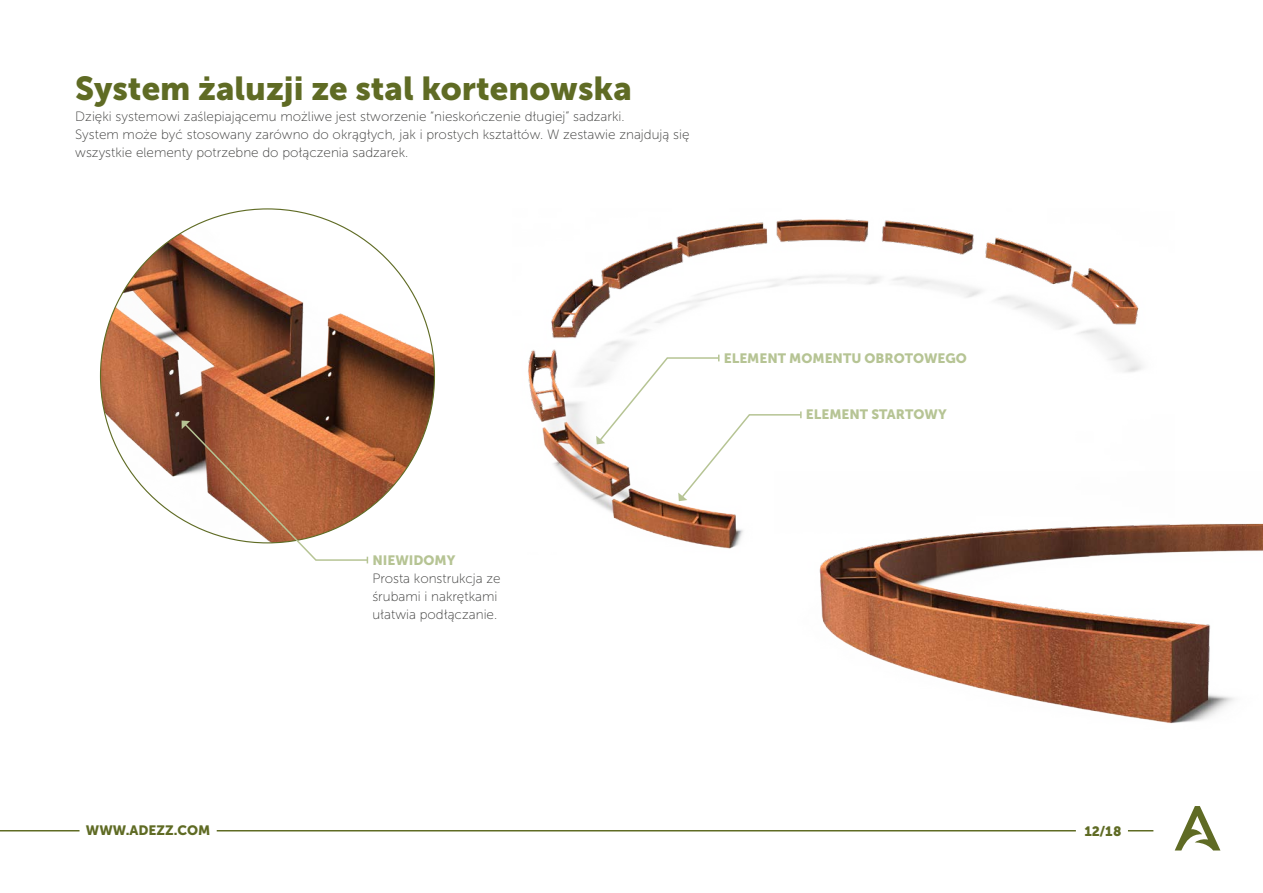
<style>
.page{position:relative;width:1263px;height:893px;background:#fff}
.page>*{position:absolute;margin:0;border:0;box-sizing:border-box;transform-origin:0 0}
.t1{font:33px "Museo Sans 900";color:#5f6b24}
.t2{font:13.5px/18px "Museo Sans 100";color:#3c3c3b}
.t3{font:13.5px "Museo Sans 900";color:#b6c494}
.t4{font:13.5px "Museo Sans 900";color:#5f6b24}
</style>
<div class="page">
<svg style="left:1175px;top:806px;width:45px;height:44px"></svg>
<svg style="left:1128px;top:830px;width:25px;height:1px"></svg>
<hr style="left:0;top:830px;width:80px;height:1px;background:#5f6b24">
<hr style="left:217px;top:830px;width:859px;height:1px;background:#5f6b24">
<img style="left:100px;top:209px;width:334px;height:334px;border-radius:164px">
<svg style="left:182px;top:421px;width:187px;height:142px"></svg>
<img style="left:528px;top:219px;width:615px;height:330px">
<img style="left:775px;top:472px;width:488px;height:252px">
<svg style="left:596px;top:355px;width:206px;height:146px"></svg>
<h1 class="t1" style="left:75px;top:70px;width:558px">System żaluzji ze stal kortenowska</h1>
<p class="t2" style="left:75px;top:107px;width:616px">Dzięki systemowi zaślepiającemu możliwe jest stworzenie “nieskończenie długiej” sadzarki.<br>System może być stosowany zarówno do okrągłych, jak i prostych kształtów. W zestawie znajdują się wszystkie elementy potrzebne do połączenia sadzarek.</p>
<p class="t3" style="left:372px;top:553px;width:84px">NIEWIDOMY</p>
<p class="t2" style="left:372px;top:570px;width:130px">Prosta konstrukcja ze śrubami i nakrętkami ułatwia podłączanie.</p>
<p class="t3" style="left:724px;top:351px;width:245px">ELEMENT MOMENTU OBROTOWEGO</p>
<p class="t3" style="left:806px;top:407px;width:142px">ELEMENT STARTOWY</p>
<p class="t4" style="left:86px;top:823px;width:126px">WWW.ADEZZ.COM</p>
<p class="t4" style="left:1084px;top:823px;width:39px">12/18</p>
</div>
